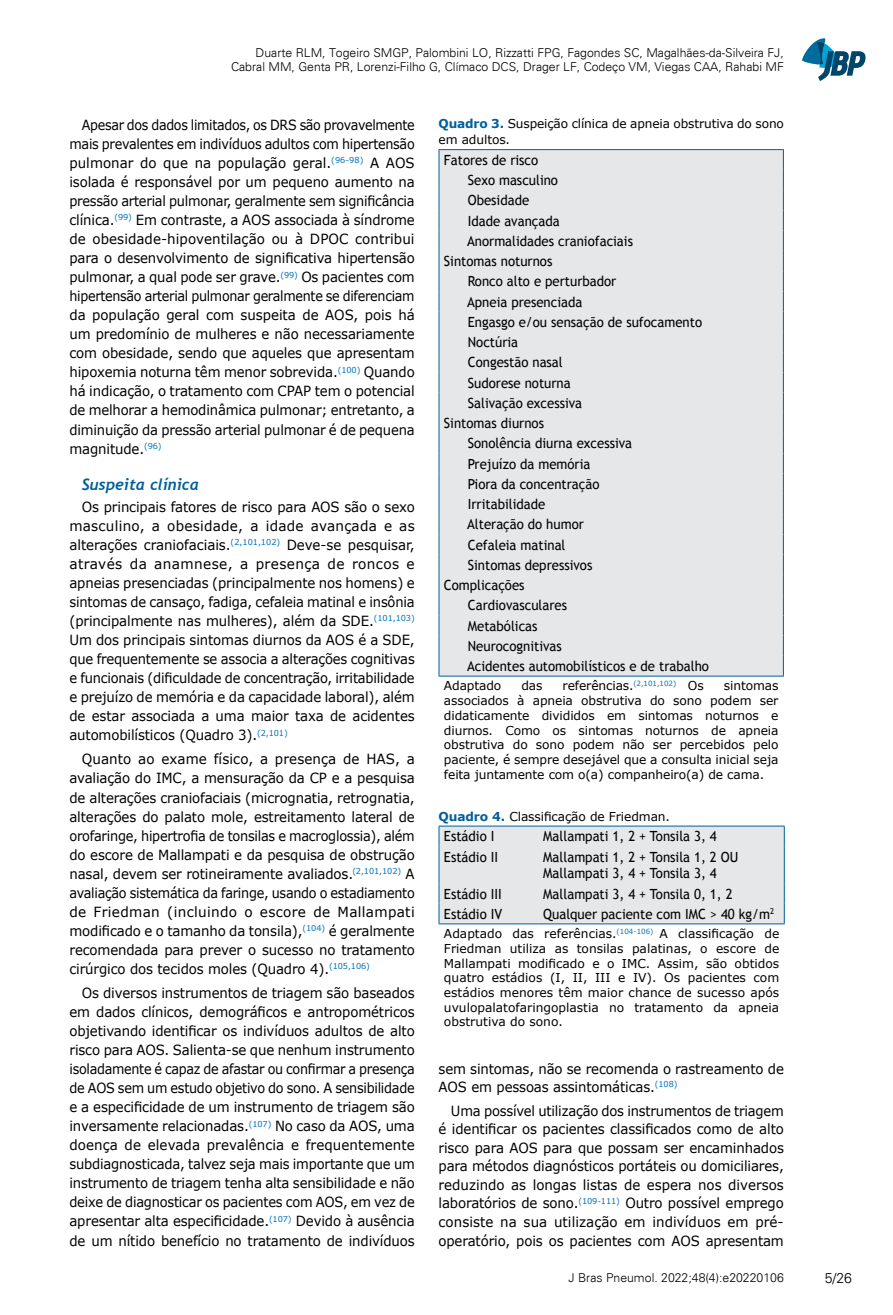
<style>
.page{position:relative;width:893px;height:1315px;background:#fff}
.page>*{position:absolute;margin:0;border:0;box-sizing:border-box;transform-origin:0 0}
.t1{font:italic 700 15.75px "Trebuchet";color:#01609a}
.t2{font:14px/19.1px "Verdana";letter-spacing:-.01em;color:#000;text-align:justify;scale:.95 1}
.t3{font:14px/19.1px "Verdana";letter-spacing:-.01em;color:#000;text-align:justify;scale:.91 1}
.t4{font:14px/16.8px "Trebuchet MS";color:#000;scale:.94 1}
.t5{font:14px/19.1px "Verdana";letter-spacing:-.01em;color:#000;text-align:justify;scale:.96 1}
.t6{font:14px/18.6px "Verdana";letter-spacing:-.01em;color:#000;text-align:justify;scale:.94 1}
.t7{font:300 14px "Univers";color:#000}
.t8{font:12.25px/14.7px "Verdana";letter-spacing:-.01em;color:#000;text-align:justify}
.t9{font:300 12.25px/14.7px "Univers";color:#000;text-align:right}
.s1{font-weight:700;color:#01609a}
</style>
<div class="page">
<svg style="left:802px;top:38px;width:64px;height:43px"></svg>
<div style="left:440px;top:150px;width:343px;height:525px;background:#e6e7e8"></div>
<hr style="left:439px;top:149px;width:345px;height:1px;background:#01609a">
<svg style="left:439px;top:150px;width:1px;height:525px"></svg>
<svg style="left:783px;top:150px;width:1px;height:525px"></svg>
<hr style="left:439px;top:675px;width:345px;height:1px;background:#01609a">
<hr style="left:439px;top:825px;width:99px;height:1px;background:#01609a">
<hr style="left:538px;top:825px;width:247px;height:1px;background:#01609a">
<div style="left:439px;top:826px;width:346px;height:97px;background:#e6e7e8"></div>
<hr style="left:439px;top:923px;width:99px;height:1px;background:#01609a">
<hr style="left:538px;top:923px;width:247px;height:1px;background:#01609a">
<p class="t9" style="left:231px;top:45px;width:554px">Duarte RLM, Togeiro SMGP, Palombini LO, Rizzatti FPG, Fagondes SC, Magalhães-da-Silveira FJ,<br>Cabral MM, Genta PR, Lorenzi-Filho G, Clímaco DCS, Drager LF, Codeço VM, Viegas CAA, Rahabi MF</p>
<p class="t3" style="left:69px;top:115px;width:381px;text-indent:12px">Apesar dos dados limitados, os DRS são provavelmente mais prevalentes em indivíduos adultos com hipertensão pulmonar do que na população geral.<sup>(96-98)</sup> A AOS isolada é responsável por um pequeno aumento na pressão arterial pulmonar, geralmente sem significância clínica.<sup>(99)</sup> Em contraste, a AOS associada à síndrome de obesidade-hipoventilação ou à DPOC contribui para o desenvolvimento de significativa hipertensão pulmonar, a qual pode ser grave.<sup>(99)</sup> Os pacientes com hipertensão arterial pulmonar geralmente se diferenciam da população geral com suspeita de AOS, pois há um predomínio de mulheres e não necessariamente com obesidade, sendo que aqueles que apresentam hipoxemia noturna têm menor sobrevida.<sup>(100)</sup> Quando há indicação, o tratamento com CPAP tem o potencial de melhorar a hemodinâmica pulmonar; entretanto, a diminuição da pressão arterial pulmonar é de pequena magnitude.<sup>(96)</sup></p>
<p class="t1" style="left:82px;top:475px;width:119px">Suspeita clínica</p>
<p class="t2" style="left:69px;top:497px;width:365px;text-indent:12px">Os principais fatores de risco para AOS são o sexo masculino, a obesidade, a idade avançada e as alterações craniofaciais.<sup>(2,101,102)</sup> Deve-se pesquisar, através da anamnese, a presença de roncos e apneias presenciadas (principalmente nos homens) e sintomas de cansaço, fadiga, cefaleia matinal e insônia (principalmente nas mulheres), além da SDE.<sup>(101,103)<br></sup>Um dos principais sintomas diurnos da AOS é a SDE, que frequentemente se associa a alterações cognitivas e funcionais (dificuldade de concentração, irritabilidade e prejuízo de memória e da capacidade laboral), além de estar associada a uma maior taxa de acidentes automobilísticos (Quadro 3).<sup>(2,101)</sup></p>
<p class="t5" style="left:69px;top:750px;width:361px;text-indent:12px">Quanto ao exame físico, a presença de HAS, a avaliação do IMC, a mensuração da CP e a pesquisa de alterações craniofaciais (micrognatia, retrognatia, alterações do palato mole, estreitamento lateral de orofaringe, hipertrofia de tonsilas e macroglossia), além do escore de Mallampati e da pesquisa de obstrução nasal, devem ser rotineiramente avaliados.<sup>(2,101,102)</sup> A avaliação sistemática da faringe, usando o estadiamento de Friedman (incluindo o escore de Mallampati modificado e o tamanho da tonsila),<sup>(104)</sup> é geralmente recomendada para prever o sucesso no tratamento cirúrgico dos tecidos moles (Quadro 4).<sup>(105,106)</sup></p>
<p class="t2" style="left:69px;top:983px;width:365px;text-indent:12px">Os diversos instrumentos de triagem são baseados em dados clínicos, demográficos e antropométricos objetivando identificar os indivíduos adultos de alto risco para AOS. Salienta-se que nenhum instrumento isoladamente é capaz de afastar ou confirmar a presença de AOS sem um estudo objetivo do sono. A sensibilidade e a especificidade de um instrumento de triagem são inversamente relacionadas.<sup>(107)</sup> No caso da AOS, uma doença de elevada prevalência e frequentemente subdiagnosticada, talvez seja mais importante que um instrumento de triagem tenha alta sensibilidade e não deixe de diagnosticar os pacientes com AOS, em vez de apresentar alta especificidade.<sup>(107)</sup> Devido à ausência de um nítido benefício no tratamento de indivíduos</p>
<p class="t8" style="left:439px;top:116px;width:347px;line-height:15.8px"><span class="s1">Quadro 3.</span> Suspeição clínica de apneia obstrutiva do sono em adultos.</p>
<p class="t4" style="left:444px;top:152px;width:102px">Fatores de risco</p>
<p class="t4" style="left:468px;top:172px;width:98px">Sexo masculino</p>
<p class="t4" style="left:468px;top:192px;width:67px">Obesidade</p>
<p class="t4" style="left:468px;top:212px;width:99px">Idade avançada</p>
<p class="t4" style="left:467px;top:233px;width:178px">Anormalidades craniofaciais</p>
<p class="t4" style="left:444px;top:253px;width:117px">Sintomas noturnos</p>
<p class="t4" style="left:468px;top:273px;width:160px">Ronco alto e perturbador</p>
<p class="t4" style="left:467px;top:293px;width:124px">Apneia presenciada</p>
<p class="t4" style="left:468px;top:314px;width:251px">Engasgo e/ou sensação de sufocamento</p>
<p class="t4" style="left:468px;top:334px;width:55px">Noctúria</p>
<p class="t4" style="left:468px;top:354px;width:103px">Congestão nasal</p>
<p class="t4" style="left:468px;top:374px;width:111px">Sudorese noturna</p>
<p class="t4" style="left:468px;top:395px;width:123px">Salivação excessiva</p>
<p class="t4" style="left:444px;top:415px;width:108px">Sintomas diurnos</p>
<p class="t4" style="left:468px;top:435px;width:176px">Sonolência diurna excessiva</p>
<p class="t4" style="left:468px;top:455px;width:132px">Prejuízo da memória</p>
<p class="t4" style="left:468px;top:476px;width:142px">Piora da concentração</p>
<p class="t4" style="left:468px;top:496px;width:84px">Irritabilidade</p>
<p class="t4" style="left:467px;top:516px;width:126px">Alteração do humor</p>
<p class="t4" style="left:468px;top:536px;width:105px">Cefaleia matinal</p>
<p class="t4" style="left:468px;top:557px;width:134px">Sintomas depressivos</p>
<p class="t4" style="left:444px;top:577px;width:87px">Complicações</p>
<p class="t4" style="left:468px;top:597px;width:107px">Cardiovasculares</p>
<p class="t4" style="left:468px;top:617px;width:76px">Metabólicas</p>
<p class="t4" style="left:468px;top:638px;width:102px">Neurocognitivas</p>
<p class="t4" style="left:467px;top:658px;width:259px">Acidentes automobilísticos e de trabalho</p>
<p class="t8" style="left:444px;top:679px;width:59px">Adaptado</p>
<p class="t8" style="left:521px;top:679px;width:23px">das</p>
<p class="t8" style="left:563px;top:679px;width:143px">referências.<sup>(2,101,102)</sup> Os</p>
<p class="t8" style="left:444px;top:679px;width:336px;text-indent:280px">sintomas associados à apneia obstrutiva do sono podem ser didaticamente divididos em sintomas noturnos e diurnos. Como os sintomas noturnos de apneia obstrutiva do sono podem não ser percebidos pelo paciente, é sempre desejável que a consulta inicial seja feita juntamente com o(a) companheiro(a) de cama.</p>
<p class="t8" style="left:439px;top:809px;width:233px"><span class="s1">Quadro 4.</span> Classificação de Friedman.</p>
<p class="t4" style="left:444px;top:828px;width:55px">Estádio I</p>
<p class="t4" style="left:543px;top:828px;width:186px">Mallampati 1, 2 + Tonsila 3, 4</p>
<p class="t4" style="left:444px;top:848px;width:59px">Estádio II</p>
<p class="t4" style="left:543px;top:848px;width:209px">Mallampati 1, 2 + Tonsila 1, 2 OU<br>Mallampati 3, 4 + Tonsila 3, 4</p>
<p class="t4" style="left:444px;top:885px;width:63px">Estádio III</p>
<p class="t4" style="left:543px;top:885px;width:203px">Mallampati 3, 4 + Tonsila 0, 1, 2</p>
<p class="t4" style="left:444px;top:905px;width:63px">Estádio IV</p>
<p class="t4" style="left:543px;top:905px;width:247px">Qualquer paciente com IMC &gt; 40 kg/m<sup>2</sup></p>
<p class="t8" style="left:444px;top:926px;width:337px">Adaptado das referências.<sup>(104-106)</sup> A classificação de Friedman utiliza as tonsilas palatinas, o escore de Mallampati modificado e o IMC. Assim, são obtidos quatro estádios (I, II, III e IV). Os pacientes com estádios menores têm maior chance de sucesso após uvulopalatofaringoplastia no tratamento da apneia obstrutiva do sono.</p>
<p class="t2" style="left:439px;top:1059px;width:365px;line-height:18.6px">sem sintomas, não se recomenda o rastreamento de<br>AOS em pessoas assintomáticas.<sup>(108)</sup></p>
<p class="t6" style="left:439px;top:1101px;width:369px;text-indent:12px">Uma possível utilização dos instrumentos de triagem é identificar os pacientes classificados como de alto risco para AOS para que possam ser encaminhados para métodos diagnósticos portáteis ou domiciliares, reduzindo as longas listas de espera nos diversos laboratórios de sono.<sup>(109-111)</sup> Outro possível emprego consiste na sua utilização em indivíduos em pré&shy;operatório, pois os pacientes com AOS apresentam</p>
<p class="t9" style="left:569px;top:1270px;width:217px">J Bras Pneumol. 2022;48(4):e20220106</p>
<p class="t7" style="left:825px;top:1269px;width:29px">5/26</p>
</div>
